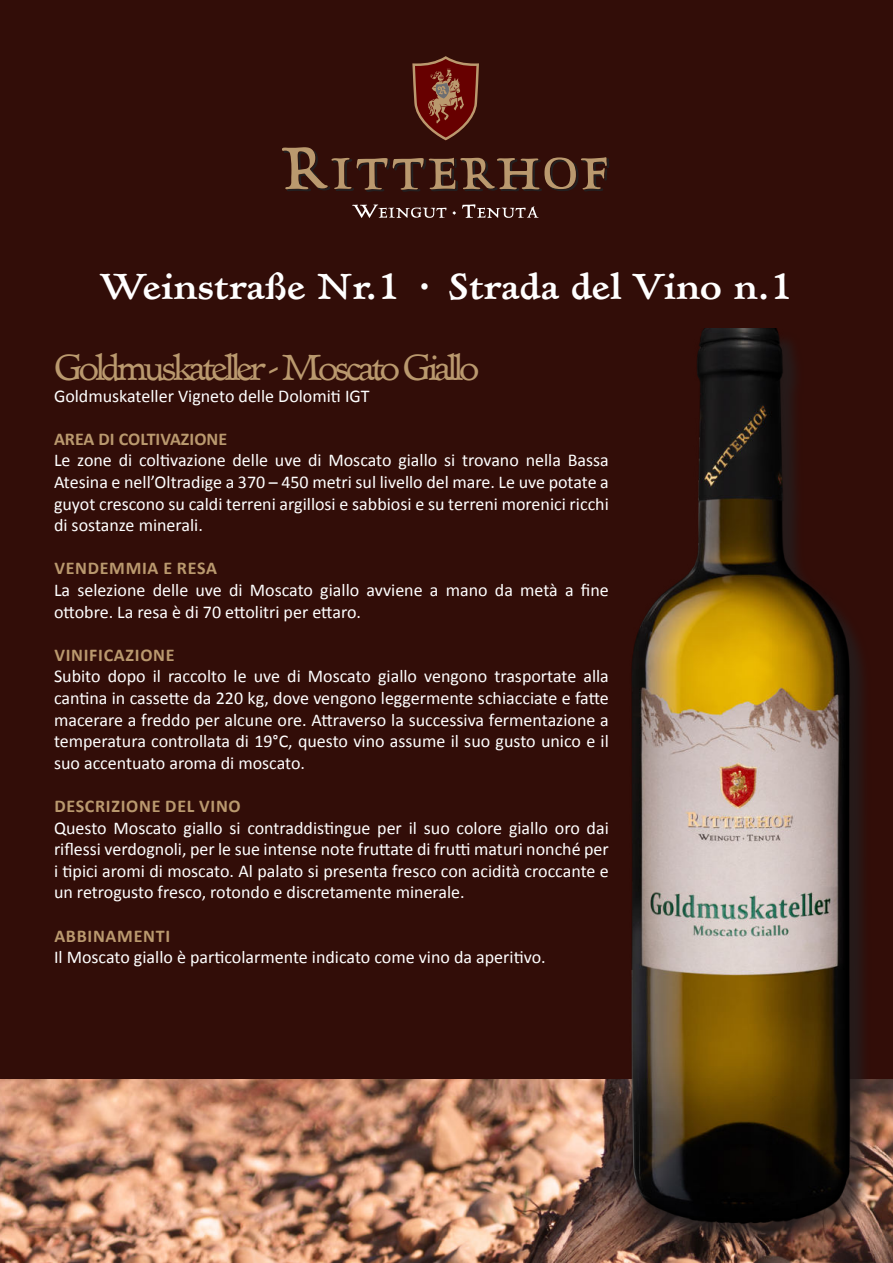
<style>
.page{position:relative;width:893px;height:1263px;background:#320d08}
.page>*{position:absolute;margin:0;border:0;box-sizing:border-box;transform-origin:0 0}
.t1{font:700 37.5px "Hadriano";color:#fff}
.t2{font:300 37.5px "Hadriano";letter-spacing:-.1em;color:#ba996e}
.t3{font:18px/21.6px "Calibri";color:#fff;text-align:justify}
.t4{font:700 18px "Calibri";letter-spacing:.04em;color:#ba996e}
.t5{font:700 18px "Calibri";color:#ba996e}
</style>
<div class="page">
<svg style="left:282px;top:147px;width:327px;height:71px"></svg>
<svg style="left:412px;top:56px;width:67px;height:84px"></svg>
<img style="left:0;top:1080px;width:893px;height:183px">
<img style="left:629px;top:329px;width:249px;height:898px">
<h1 class="t1" style="left:100px;top:264px;width:695px">Weinstraße Nr.1 · Strada del Vino n.1</h1>
<h1 class="t2" style="left:54px;top:345px;width:427px">Goldmuskateller - Moscato Giallo</h1>
<p class="t3" style="left:54px;top:385px;width:317px">Goldmuskateller Vigneto delle Dolomiti IGT</p>
<p class="t5" style="left:54px;top:428px;width:175px">AREA DI COLTIVAZIONE</p>
<p class="t3" style="left:54px;top:450px;width:556px">Le zone di coltivazione delle uve di Moscato giallo si trovano nella Bassa Atesina e nell’Oltradige a 370 – 450 metri sul livello del mare. Le uve potate a guyot crescono su caldi terreni argillosi e sabbiosi e su terreni morenici ricchi di sostanze minerali.</p>
<p class="t4" style="left:54px;top:558px;width:164px">VENDEMMIA E RESA</p>
<p class="t3" style="left:54px;top:579px;width:556px">La selezione delle uve di Moscato giallo avviene a mano da metà a fine ottobre. La resa è di 70 ettolitri per ettaro.</p>
<p class="t4" style="left:54px;top:644px;width:122px">VINIFICAZIONE</p>
<p class="t3" style="left:54px;top:666px;width:556px">Subito dopo il raccolto le uve di Moscato giallo vengono trasportate alla cantina in cassette da 220 kg, dove vengono leggermente schiacciate e fatte macerare a freddo per alcune ore. Attraverso la successiva fermentazione a temperatura controllata di 19°C, questo vino assume il suo gusto unico e il suo accentuato aroma di moscato.</p>
<p class="t4" style="left:54px;top:795px;width:188px">DESCRIZIONE DEL VINO</p>
<p class="t3" style="left:54px;top:817px;width:556px">Questo Moscato giallo si contraddistingue per il suo colore giallo oro dai riflessi verdognoli, per le sue intense note fruttate di frutti maturi nonché per i tipici aromi di moscato. Al palato si presenta fresco con acidità croccante e un retrogusto fresco, rotondo e discretamente minerale.</p>
<p class="t4" style="left:54px;top:925px;width:117px">ABBINAMENTI</p>
<p class="t3" style="left:54px;top:946px;width:493px">Il Moscato giallo è particolarmente indicato come vino da aperitivo.</p>
</div>
